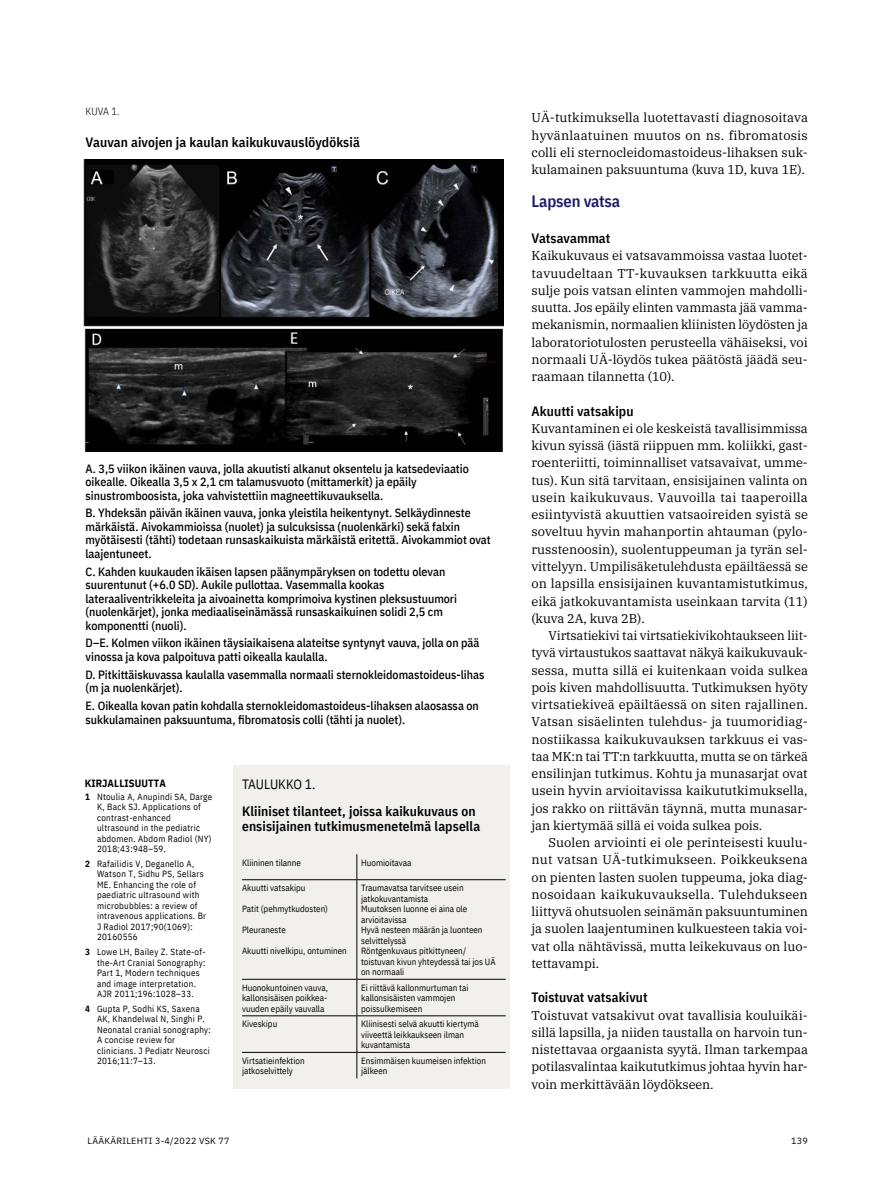
<style>
.page{position:relative;width:893px;height:1191px;background:#fff}
.page>*{position:absolute;margin:0;border:0;box-sizing:border-box;transform-origin:0 0}
.t1{font:600 16.5px "IBM Plex Sans Cond";letter-spacing:-.01em;color:#1e196a}
.t2{font:600 13.5px/15px "IBM Plex Sans Cond";letter-spacing:.01em;color:#000}
.t3{font:13.5px "IBM Plex Sans Cond";letter-spacing:-.01em;color:#000}
.t4{font:12.75px/17.2px "IBM Plex Serif";letter-spacing:-.005em;color:#000;text-align:justify}
.t5{font:500 12px/13.5px "IBM Plex Sans Cond";color:#000}
.t6{font:700 10.5px "IBM Plex Sans Cond";letter-spacing:.01em;color:#000}
.t7{font:300 10.5px "IBM Plex Sans Cond";color:#000}
.t8{font:9px/10.5px "IBM Plex Sans Cond";color:#000}
.t9{font:9px/10.5px "IBM Plex Sans Cond";letter-spacing:.03em;color:#000}
.t10{font:9px "IBM Plex Sans";letter-spacing:.03em;color:#000}
.s1{font-weight:700}
</style>
<div class="page">
<img style="left:83px;top:160px;width:421px;height:291px">
<div style="left:234px;top:765px;width:276px;height:324px;background:#f2f0ed"></div>
<svg style="left:357px;top:854px;width:1px;height:25px"></svg>
<hr style="left:242px;top:879px;width:115px;height:1px;background:#000">
<hr style="left:357px;top:879px;width:149px;height:1px;background:#000">
<hr style="left:357px;top:880px;width:1px;height:99px;background:#000">
<hr style="left:242px;top:979px;width:115px;height:1px;background:#000">
<hr style="left:357px;top:979px;width:149px;height:1px;background:#000">
<hr style="left:357px;top:979px;width:1px;height:36px;background:#000">
<hr style="left:242px;top:1015px;width:115px;height:1px;background:#000">
<hr style="left:357px;top:1015px;width:149px;height:1px;background:#000">
<hr style="left:357px;top:1016px;width:1px;height:36px;background:#000">
<hr style="left:242px;top:1052px;width:115px;height:1px;background:#000">
<hr style="left:357px;top:1052px;width:149px;height:1px;background:#000">
<svg style="left:357px;top:1052px;width:1px;height:26px"></svg>
<p class="t7" style="left:86px;top:104px;width:36px">KUVA 1.</p>
<p class="t2" style="left:86px;top:134px;width:276px">Vauvan aivojen ja kaulan kaikukuvauslöydöksiä</p>
<p class="t5" style="left:86px;top:460px;width:385px">A. 3,5 viikon ikäinen vauva, jolla akuutisti alkanut oksentelu ja katsedeviaatio oikealle. Oikealla 3,5 x 2,1 cm talamusvuoto (mittamerkit) ja epäily sinustromboosista, joka vahvistettiin magneettikuvauksella.</p>
<p class="t5" style="left:86px;top:505px;width:407px">B. Yhdeksän päivän ikäinen vauva, jonka yleistila heikentynyt. Selkäydinneste märkäistä. Aivokammioissa (nuolet) ja sulcuksissa (nuolenkärki) sekä falxin myötäisesti (tähti) todetaan runsaskaikuista märkäistä eritettä. Aivokammiot ovat laajentuneet.</p>
<p class="t5" style="left:86px;top:563px;width:373px">C. Kahden kuukauden ikäisen lapsen päänympäryksen on todettu olevan suurentunut (+6.0 SD). Aukile pullottaa. Vasemmalla kookas lateraaliventrikkeleita ja aivoainetta komprimoiva kystinen pleksustuumori (nuolenkärjet), jonka mediaaliseinämässä runsaskaikuinen solidi 2,5 cm komponentti (nuoli).</p>
<p class="t5" style="left:86px;top:635px;width:395px">D–E. Kolmen viikon ikäinen täysiaikaisena alateitse syntynyt vauva, jolla on pää vinossa ja kova palpoituva patti oikealla kaulalla.</p>
<p class="t5" style="left:86px;top:666px;width:400px">D. Pitkittäiskuvassa kaulalla vasemmalla normaali sternokleidomastoideus-lihas (m ja nuolenkärjet).</p>
<p class="t5" style="left:86px;top:698px;width:395px">E. Oikealla kovan patin kohdalla sternokleidomastoideus-lihaksen alaosassa on sukkulamainen paksuuntuma, fibromatosis colli (tähti ja nuolet).</p>
<p class="t6" style="left:85px;top:775px;width:83px">KIRJALLISUUTTA</p>
<p class="t9" style="left:97px;top:790px;width:117px;text-indent:-12px"><span class="s1">1</span> Ntoulia A, Anupindi SA, Darge<br>K, Back SJ. Applications of contrast-enhanced ultrasound in the pediatric abdomen. Abdom Radiol (NY)<br>2018;43:948–59.</p>
<p class="t9" style="left:97px;top:857px;width:111px;text-indent:-12px"><span class="s1">2</span> Rafailidis V, Deganello A,<br>Watson T, Sidhu PS, Sellars<br>ME. Enhancing the role of paediatric ultrasound with microbubbles: a review of intravenous applications. Br<br>J Radiol 2017;90(1069):<br>20160556</p>
<p class="t9" style="left:97px;top:946px;width:110px;text-indent:-12px"><span class="s1">3</span> Lowe LH, Bailey Z. State-of&shy;the-Art Cranial Sonography:<br>Part 1, Modern techniques and image interpretation.<br>AJR 2011;196:1028–33.</p>
<p class="t9" style="left:97px;top:1002px;width:115px;text-indent:-12px"><span class="s1">4</span> Gupta P, Sodhi KS, Saxena<br>AK, Khandelwal N, Singhi P.<br>Neonatal cranial sonography:<br>A concise review for clinicians. J Pediatr Neurosci<br>2016;11:7–13.</p>
<p class="t3" style="left:242px;top:773px;width:75px">TAULUKKO 1.</p>
<p class="t2" style="left:242px;top:803px;width:240px">Kliiniset tilanteet, joissa kaikukuvaus on ensisijainen tutkimusmenetelmä lapsella</p>
<p class="t8" style="left:242px;top:856px;width:60px">Kliininen tilanne</p>
<p class="t8" style="left:361px;top:856px;width:52px">Huomioitavaa</p>
<p class="t8" style="left:242px;top:881px;width:65px">Akuutti vatsakipu</p>
<p class="t8" style="left:242px;top:902px;width:87px">Patit (pehmytkudosten)</p>
<p class="t8" style="left:242px;top:923px;width:45px">Pleuraneste</p>
<p class="t8" style="left:242px;top:944px;width:106px">Akuutti nivelkipu, ontuminen</p>
<p class="t8" style="left:361px;top:881px;width:136px">Traumavatsa tarvitsee usein jatkokuvantamista<br>Muutoksen luonne ei aina ole arvioitavissa<br>Hyvä nesteen määrän ja luonteen selvittelyssä<br>Röntgenkuvaus pitkittyneen/ toistuvan kivun yhteydessä tai jos UÄ on normaali</p>
<p class="t8" style="left:242px;top:981px;width:87px;text-align:justify">Huonokuntoinen vauva, kallonsisäisen poikkea&shy;vuuden epäily vauvalla</p>
<p class="t8" style="left:361px;top:981px;width:109px">Ei riittävä kallonmurtuman tai kallonsisäisten vammojen poissulkemiseen</p>
<p class="t8" style="left:242px;top:1018px;width:37px">Kiveskipu</p>
<p class="t8" style="left:361px;top:1018px;width:119px">Kliinisesti selvä akuutti kiertymä viiveettä leikkaukseen ilman kuvantamista</p>
<p class="t8" style="left:242px;top:1054px;width:64px">Virtsatieinfektion jatkoselvittely</p>
<p class="t8" style="left:361px;top:1054px;width:126px">Ensimmäisen kuumeisen infektion jälkeen</p>
<p class="t4" style="left:531px;top:108px;width:278px">UÄ-tutkimuksella luotettavasti diagnosoitava hyvänlaatuinen muutos on ns. fibromatosis colli eli sternocleidomastoideus-lihaksen suk&shy;kulamainen paksuuntuma (kuva 1D, kuva 1E).</p>
<p class="t1" style="left:531px;top:188px;width:90px">Lapsen vatsa</p>
<p class="t2" style="left:531px;top:230px;width:80px">Vatsavammat</p>
<p class="t4" style="left:531px;top:246px;width:278px">Kaikukuvaus ei vatsavammoissa vastaa luotet&shy;tavuudeltaan TT-kuvauksen tarkkuutta eikä sulje pois vatsan elinten vammojen mahdolli&shy;suutta. Jos epäily elinten vammasta jää vamma&shy;mekanismin, normaalien kliinisten löydösten ja laboratoriotulosten perusteella vähäiseksi, voi normaali UÄ-löydös tukea päätöstä jäädä seu&shy;raamaan tilannetta (10).</p>
<p class="t2" style="left:531px;top:402px;width:104px">Akuutti vatsakipu</p>
<p class="t4" style="left:531px;top:419px;width:278px">Kuvantaminen ei ole keskeistä tavallisimmissa kivun syissä (iästä riippuen mm. koliikki, gast&shy;roenteriitti, toiminnalliset vatsavaivat, umme&shy;tus). Kun sitä tarvitaan, ensisijainen valinta on usein kaikukuvaus. Vauvoilla tai taaperoilla esiintyvistä akuuttien vatsaoireiden syistä se soveltuu hyvin mahanportin ahtauman (pylo&shy;russtenoosin), suolentuppeuman ja tyrän sel&shy;vittelyyn. Umpilisäketulehdusta epäiltäessä se on lapsilla ensisijainen kuvantamistutkimus, eikä jatkokuvantamista useinkaan tarvita (11) (kuva 2A, kuva 2B).</p>
<p class="t4" style="left:531px;top:626px;width:278px;text-indent:17px">Virtsatiekivi tai virtsatiekivikohtaukseen liit&shy;tyvä virtaustukos saattavat näkyä kaikukuvauk&shy;sessa, mutta sillä ei kuitenkaan voida sulkea pois kiven mahdollisuutta. Tutkimuksen hyöty virtsatiekiveä epäiltäessä on siten rajallinen.<br>Vatsan sisäelinten tulehdus- ja tuumoridiag&shy;nostiikassa kaikukuvauksen tarkkuus ei vas&shy;taa MK:n tai TT:n tarkkuutta, mutta se on tärkeä ensilinjan tutkimus. Kohtu ja munasarjat ovat usein hyvin arvioitavissa kaikututkimuksella, jos rakko on riittävän täynnä, mutta munasar&shy;jan kiertymää sillä ei voida sulkea pois.</p>
<p class="t4" style="left:531px;top:833px;width:278px;text-indent:17px">Suolen arviointi ei ole perinteisesti kuulu&shy;nut vatsan UÄ-tutkimukseen. Poikkeuksena on pienten lasten suolen tuppeuma, joka diag&shy;nosoidaan kaikukuvauksella. Tulehdukseen liittyvä ohutsuolen seinämän paksuuntuminen ja suolen laajentuminen kulkuesteen takia voi&shy;vat olla nähtävissä, mutta leikekuvaus on luo&shy;tettavampi.</p>
<p class="t2" style="left:531px;top:989px;width:118px">Toistuvat vatsakivut</p>
<p class="t4" style="left:531px;top:1005px;width:278px">Toistuvat vatsakivut ovat tavallisia kouluikäi&shy;sillä lapsilla, ja niiden taustalla on harvoin tun&shy;nistettavaa orgaanista syytä. Ilman tarkempaa potilasvalintaa kaikututkimus johtaa hyvin har&shy;voin merkittävään löydökseen.</p>
<p class="t10" style="left:87px;top:1133px;width:144px">LÄÄKÄRILEHTI 3-4/2022 VSK 77</p>
<p class="t10" style="left:791px;top:1133px;width:18px">139</p>
</div>
